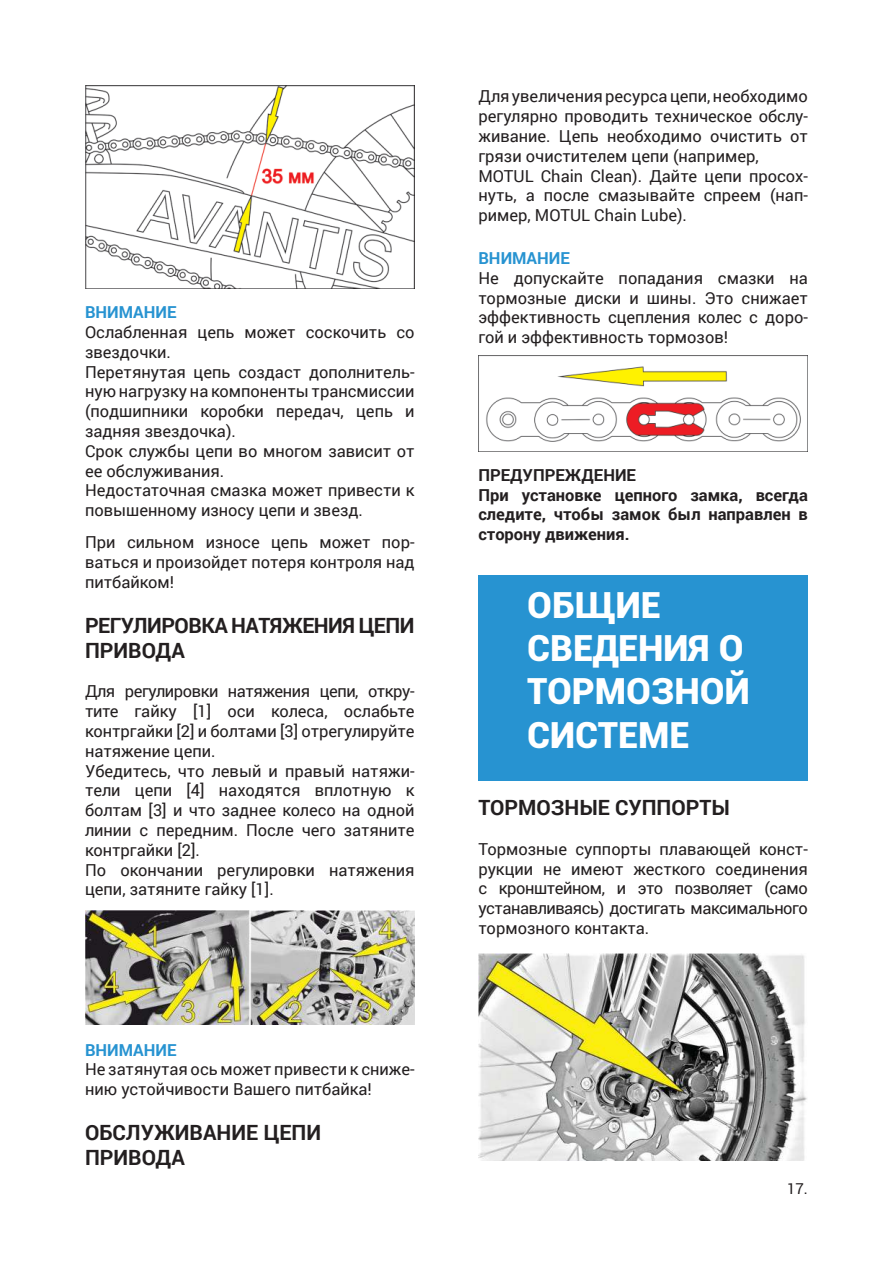
<style>
.page{position:relative;width:893px;height:1263px;background:#fff}
.page>*{position:absolute;margin:0;border:0;box-sizing:border-box;transform-origin:0 0}
.t1{font:900 36px/43.2px "Roboto";color:#fff}
.t2{font:700 21px/25.2px "Roboto";color:#231f20}
.t3{font:700 21px/25.2px "Roboto";letter-spacing:-.025em;color:#231f20}
.t4{font:16.5px/19.8px "Roboto";color:#231f20}
.t5{font:700 16.5px/19.8px "Roboto";color:#231f20}
.t6{font:700 16.5px "Roboto";color:#2793d1}
.t7{font:15px "Roboto";color:#231f20}
</style>
<div class="page">
<img style="left:85px;top:85px;width:330px;height:203px">
<img style="left:85px;top:911px;width:330px;height:114px">
<img style="left:478px;top:355px;width:330px;height:96px">
<div style="left:478px;top:575px;width:330px;height:205px;background:#2793d1"></div>
<img style="left:478px;top:953px;width:329px;height:208px">
<p class="t6" style="left:85px;top:303px;width:93px">ВНИМАНИЕ</p>
<p class="t4" style="left:85px;top:322px;width:331px">Ослабленная цепь может соскочить со звездочки.<br>Перетянутая цепь создаст дополнитель&shy;ную нагрузку на компоненты трансмиссии (подшипники коробки передач, цепь и задняя звездочка).<br>Срок службы цепи во многом зависит от ее обслуживания.<br>Недостаточная смазка может привести к повышенному износу цепи и звезд.</p>
<p class="t4" style="left:85px;top:532px;width:331px;text-align:justify">При сильном износе цепь может пор&shy;ваться и произойдет потеря контроля над питбайком!</p>
<p class="t3" style="left:85px;top:612px;width:331px">РЕГУЛИРОВКА НАТЯЖЕНИЯ ЦЕПИ<br>ПРИВОДА</p>
<p class="t4" style="left:85px;top:682px;width:331px">Для регулировки натяжения цепи, откру&shy;тите гайку [1] оси колеса, ослабьте контргайки [2] и болтами [3] отрегулируйте натяжение цепи.<br>Убедитесь, что левый и правый натяжи&shy;тели цепи [4] находятся вплотную к болтам [3] и что заднее колесо на одной линии с передним. После чего затяните контргайки [2].<br>По окончании регулировки натяжения цепи, затяните гайку [1].</p>
<p class="t6" style="left:85px;top:1040px;width:93px">ВНИМАНИЕ</p>
<p class="t4" style="left:85px;top:1060px;width:331px">Не затянутая ось может привести к сниже&shy;нию устойчивости Вашего питбайка!</p>
<p class="t2" style="left:85px;top:1120px;width:238px">ОБСЛУЖИВАНИЕ ЦЕПИ<br>ПРИВОДА</p>
<p class="t4" style="left:478px;top:87px;width:331px">Для увеличения ресурса цепи, необходимо регулярно проводить техническое обслу&shy;живание. Цепь необходимо очистить от грязи очистителем цепи (например, MOTUL Chain Clean). Дайте цепи просох&shy;нуть, а после смазывайте спреем (нап&shy;ример, MOTUL Chain Lube).</p>
<p class="t6" style="left:478px;top:248px;width:93px">ВНИМАНИЕ</p>
<p class="t4" style="left:478px;top:268px;width:331px;text-align:justify">Не допускайте попадания смазки на тормозные диски и шины. Это снижает эффективность сцепления колес с доро&shy;гой и эффективность тормозов!</p>
<p class="t5" style="left:478px;top:465px;width:331px">ПРЕДУПРЕЖДЕНИЕ<br>При установке цепного замка, всегда следите, чтобы замок был направлен в сторону движения.</p>
<h1 class="t1" style="left:527px;top:582px;width:224px">ОБЩИЕ<br>СВЕДЕНИЯ О<br>ТОРМОЗНОЙ<br>СИСТЕМЕ</h1>
<p class="t2" style="left:478px;top:795px;width:253px">ТОРМОЗНЫЕ СУППОРТЫ</p>
<p class="t4" style="left:478px;top:839px;width:331px;text-align:justify">Тормозные суппорты плавающей конст&shy;рукции не имеют жесткого соединения с кронштейном, и это позволяет (само устанавливаясь) достигать максимального тормозного контакта.</p>
<p class="t7" style="left:787px;top:1179px;width:22px">17.</p>
</div>
